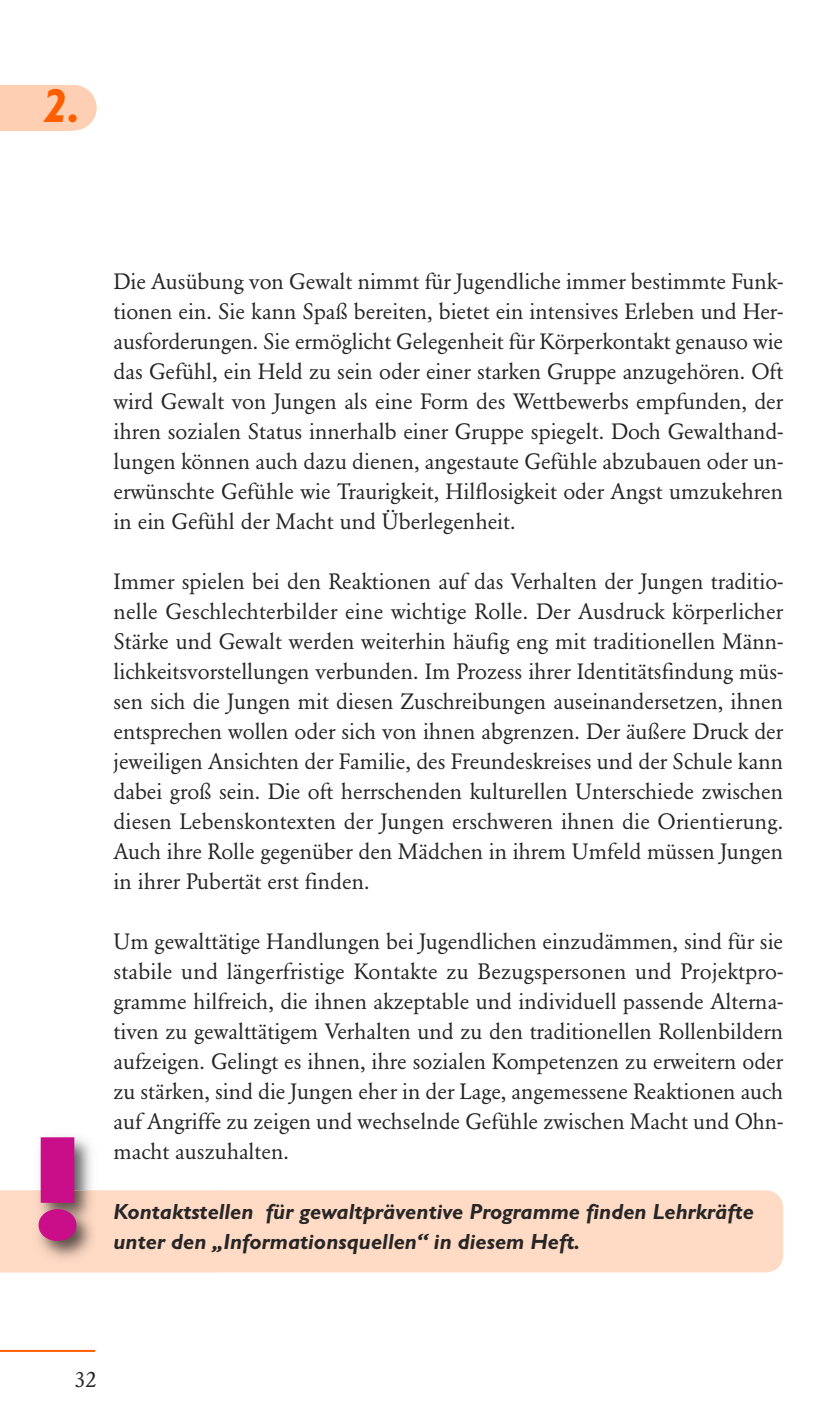
<style>
.page{position:relative;width:840px;height:1418px;background:#fff}
.page>*{position:absolute;margin:0;border:0;box-sizing:border-box;transform-origin:0 0}
.t1{font:800 127.2px "Futura";color:#ca0d89}
.t2{font:italic 700 48px "Gill Sans";color:#ff5e00}
.t3{font:22px/30px "Garamond BE";color:#272627;text-align:justify}
.t4{font:italic 700 22px/30px "Gill Sans";color:#272627}
</style>
<div class="page">
<div style="left:0;top:1190px;width:782px;height:82px;background:#ffdac4"></div>
<img style="left:0;top:1268px;width:222px;height:5px">
<img style="left:0;top:1137px;width:222px;height:57px">
<hr style="left:0;top:1349px;width:95px;height:2px;background:#ff5e00">
<div style="left:0;top:85px;width:74px;height:45px;background:#ffcfb3"></div>
<div style="left:51px;top:85px;width:46px;height:45px;background:#ffcfb3;border-radius:50%"></div>
<h2 class="t2" style="left:43px;top:87px;width:39px">2.</h2>
<h1 class="t1" style="left:28px;top:1136px;width:60px">!</h1>
<p class="t3" style="left:113px;top:268px;width:671px">Die Ausübung von Gewalt nimmt für Jugendliche immer bestimmte Funk&shy;tionen ein. Sie kann Spaß bereiten, bietet ein intensives Erleben und Her&shy;ausforderungen. Sie ermöglicht Gelegenheit für Körperkontakt genauso wie das Gefühl, ein Held zu sein oder einer starken Gruppe anzugehören. Oft wird Gewalt von Jungen als eine Form des Wettbewerbs empfunden, der ihren sozialen Status innerhalb einer Gruppe spiegelt. Doch Gewalthand&shy;lungen können auch dazu dienen, angestaute Gefühle abzubauen oder un&shy;erwünschte Gefühle wie Traurigkeit, Hilflosigkeit oder Angst umzukehren in ein Gefühl der Macht und Überlegenheit.</p>
<p class="t3" style="left:113px;top:568px;width:671px">Immer spielen bei den Reaktionen auf das Verhalten der Jungen traditio&shy;nelle Geschlechterbilder eine wichtige Rolle. Der Ausdruck körperlicher Stärke und Gewalt werden weiterhin häufig eng mit traditionellen Männ&shy;lichkeitsvorstellungen verbunden. Im Prozess ihrer Identitätsfindung müs&shy;sen sich die Jungen mit diesen Zuschreibungen auseinandersetzen, ihnen entsprechen wollen oder sich von ihnen abgrenzen. Der äußere Druck der jeweiligen Ansichten der Familie, des Freundeskreises und der Schule kann dabei groß sein. Die oft herrschenden kulturellen Unterschiede zwischen diesen Lebenskontexten der Jungen erschweren ihnen die Orientierung.<br>Auch ihre Rolle gegenüber den Mädchen in ihrem Umfeld müssen Jungen in ihrer Pubertät erst finden.</p>
<p class="t3" style="left:113px;top:928px;width:671px">Um gewalttätige Handlungen bei Jugendlichen einzudämmen, sind für sie stabile und längerfristige Kontakte zu Bezugspersonen und Projektpro&shy;gramme hilfreich, die ihnen akzeptable und individuell passende Alterna&shy;tiven zu gewalttätigem Verhalten und zu den traditionellen Rollenbildern aufzeigen. Gelingt es ihnen, ihre sozialen Kompetenzen zu erweitern oder zu stärken, sind die Jungen eher in der Lage, angemessene Reaktionen auch auf Angriffe zu zeigen und wechselnde Gefühle zwischen Macht und Ohn&shy;macht auszuhalten.</p>
<p class="t4" style="left:113px;top:1199px;width:641px">Kontaktstellen für gewaltpräventive Programme finden Lehrkräfte unter den „Informationsquellen“ in diesem Heft.</p>
<p class="t3" style="left:75px;top:1365px;width:23px">32</p>
</div>
